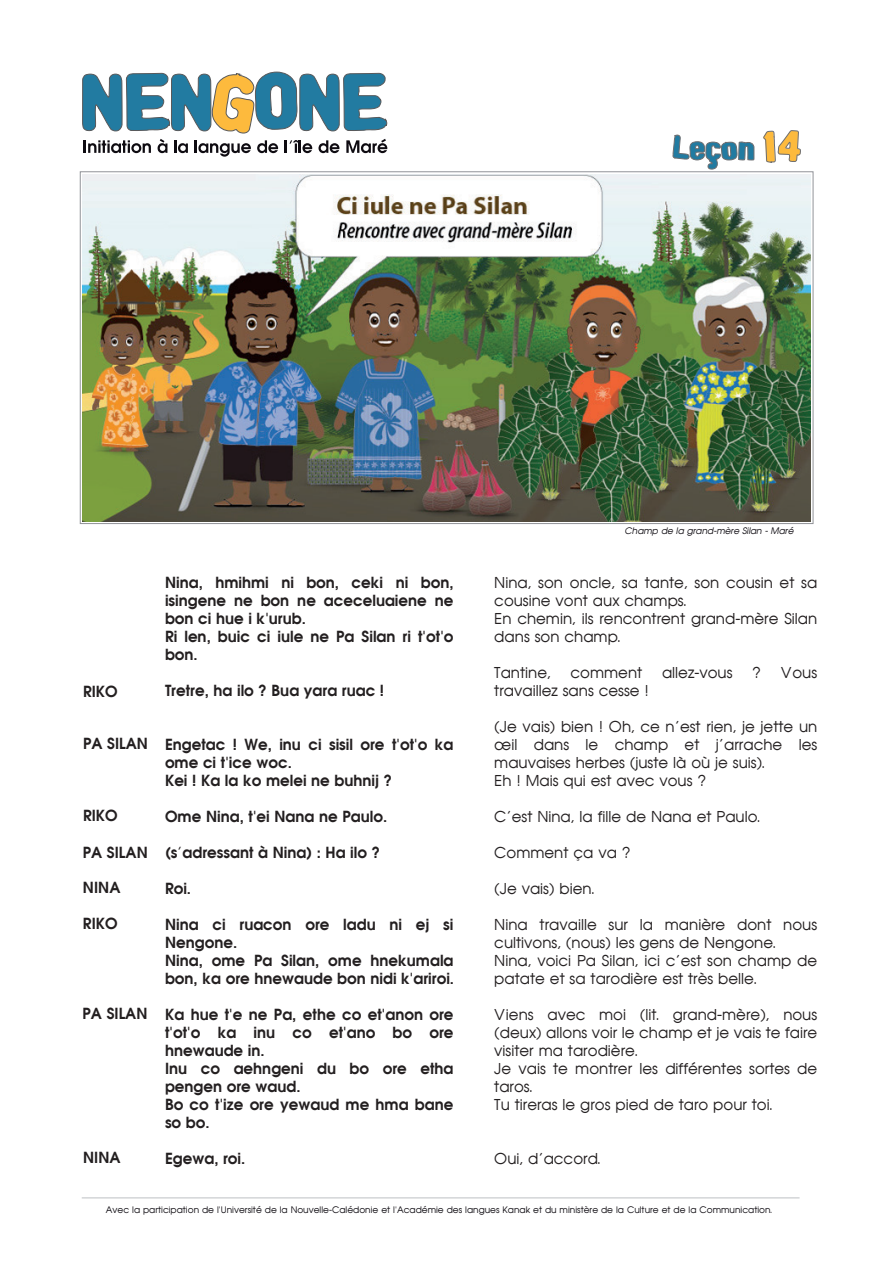
<style>
.page{position:relative;width:893px;height:1263px;background:#fff}
.page>*{position:absolute;margin:0;border:0;box-sizing:border-box;transform-origin:0 0}
.t1{font:41.4px "Alpha Fridge Magnets";color:#fdba3d}
.t2{font:15px/18px "Avian";color:#231f20}
.t3{font:700 15px/18px "Avian";color:#231f20}
.t4{font:9px "Avian";color:#0f0c12}
.t5{font:italic 9px "Avian";color:#0e0b11}
</style>
<div class="page">
<svg style="left:80px;top:172px;width:733px;height:352px"></svg>
<img style="left:83px;top:174px;width:728px;height:347px">
<svg style="left:82px;top:72px;width:305px;height:61px"></svg>
<svg style="left:763px;top:130px;width:38px;height:47px"></svg>
<svg style="left:673px;top:135px;width:81px;height:34px"></svg>
<svg style="left:84px;top:140px;width:67px;height:13px"></svg>
<svg style="left:158px;top:139px;width:9px;height:14px"></svg>
<svg style="left:174px;top:140px;width:14px;height:13px"></svg>
<svg style="left:195px;top:140px;width:56px;height:17px"></svg>
<svg style="left:257px;top:140px;width:21px;height:13px"></svg>
<svg style="left:285px;top:140px;width:27px;height:13px"></svg>
<svg style="left:318px;top:140px;width:21px;height:13px"></svg>
<svg style="left:346px;top:139px;width:41px;height:14px"></svg>
<h1 class="t1" style="left:763px;top:118px;width:41px">14</h1>
<p class="t3" style="left:83px;top:682px;width:36px">RIKO</p>
<p class="t3" style="left:83px;top:734px;width:67px">PA SILAN</p>
<p class="t3" style="left:83px;top:807px;width:36px">RIKO</p>
<p class="t3" style="left:83px;top:843px;width:67px">PA SILAN</p>
<p class="t3" style="left:83px;top:878px;width:39px">NINA</p>
<p class="t3" style="left:83px;top:915px;width:36px">RIKO</p>
<p class="t3" style="left:82px;top:1005px;width:67px">PA SILAN</p>
<p class="t3" style="left:83px;top:1149px;width:39px">NINA</p>
<p class="t3" style="left:165px;top:573px;width:290px">Nina, hmihmi ni bon, ceki ni bon, isingene ne bon ne aceceluaiene ne bon ci hue i k'urub.<br>Ri len, buic ci iule ne Pa Silan ri t'ot'o bon.</p>
<p class="t3" style="left:165px;top:681px;width:221px">Tretre, ha ilo ? Bua yara ruac !</p>
<p class="t3" style="left:165px;top:735px;width:290px">Engetac ! We, inu ci sisil ore t'ot'o ka ome ci t'ice woc.<br>Kei ! Ka la ko melei ne buhnij ?</p>
<p class="t3" style="left:165px;top:807px;width:224px">Ome Nina, t'ei Nana ne Paulo.</p>
<p class="t3" style="left:165px;top:843px;width:217px">(s’adressant à Nina) : Ha ilo ?</p>
<p class="t3" style="left:165px;top:879px;width:28px">Roi.</p>
<p class="t3" style="left:165px;top:915px;width:291px">Nina ci ruacon ore ladu ni ej si<br>Nengone.<br>Nina, ome Pa Silan, ome hnekumala bon, ka ore hnewaude bon nidi k'ariroi.</p>
<p class="t3" style="left:165px;top:1005px;width:290px">Ka hue t'e ne Pa, ethe co et'anon ore t'ot'o ka inu co et'ano bo ore hnewaude in.<br>Inu co aehngeni du bo ore etha pengen ore waud.<br>Bo co t'ize ore yewaud me hma bane so bo.</p>
<p class="t3" style="left:165px;top:1149px;width:82px">Egewa, roi.</p>
<p class="t5" style="left:625px;top:525px;width:170px">Champ de la grand-mère Silan - Maré</p>
<p class="t2" style="left:494px;top:573px;width:325px">Nina, son oncle, sa tante, son cousin et sa cousine vont aux champs.<br>En chemin, ils rencontrent grand-mère Silan dans son champ.</p>
<p class="t2" style="left:494px;top:663px;width:58px">Tantine,</p>
<p class="t2" style="left:571px;top:663px;width:73px">comment</p>
<p class="t2" style="left:662px;top:663px;width:72px">allez-vous</p>
<p class="t2" style="left:752px;top:663px;width:10px">?</p>
<p class="t2" style="left:781px;top:663px;width:38px">Vous</p>
<p class="t2" style="left:494px;top:681px;width:156px">travaillez sans cesse !</p>
<p class="t2" style="left:494px;top:717px;width:324px">(Je vais) bien ! Oh, ce n’est rien, je jette un œil dans le champ et j’arrache les mauvaises herbes (juste là où je suis).<br>Eh ! Mais qui est avec vous ?</p>
<p class="t2" style="left:494px;top:807px;width:267px">C’est Nina, la fille de Nana et Paulo.</p>
<p class="t2" style="left:494px;top:843px;width:138px">Comment ça va ?</p>
<p class="t2" style="left:494px;top:879px;width:102px">(Je vais) bien.</p>
<p class="t2" style="left:494px;top:915px;width:324px">Nina travaille sur la manière dont nous cultivons, (nous) les gens de Nengone.<br>Nina, voici Pa Silan, ici c’est son champ de patate et sa tarodière est très belle.</p>
<p class="t2" style="left:494px;top:1005px;width:325px">Viens avec moi (lit. grand-mère), nous (deux) allons voir le champ et je vais te faire visiter ma tarodière.<br>Je vais te montrer les différentes sortes de taros.<br>Tu tireras le gros pied de taro pour toi.</p>
<p class="t2" style="left:494px;top:1149px;width:108px">Oui, d’accord.</p>
<p class="t4" style="left:106px;top:1204px;width:668px">Avec la participation de l'Université de la Nouvelle-Calédonie et l'Académie des langues Kanak et du ministère de la Culture et de la Communication.</p>
</div>
